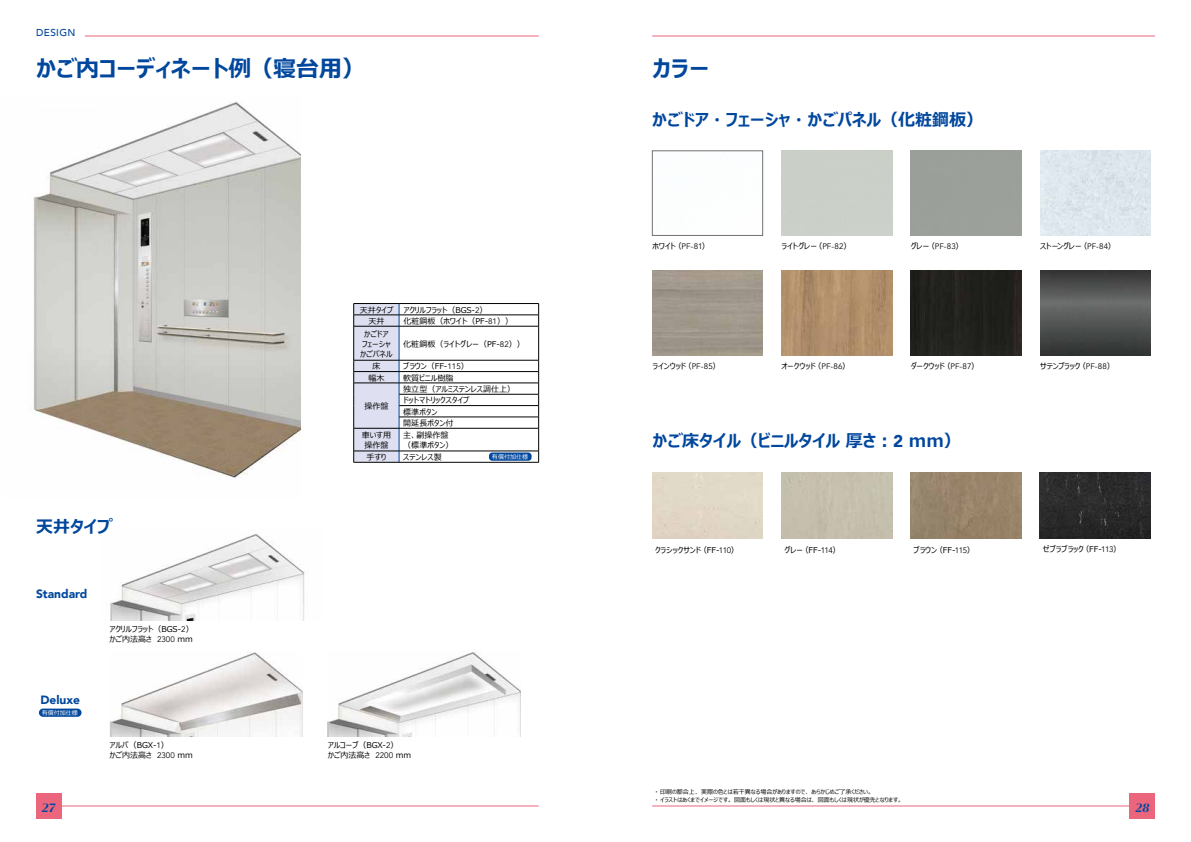
<style>
.page{position:relative;width:1191px;height:842px;background:#fff}
.page>*{position:absolute;margin:0;border:0;box-sizing:border-box;transform-origin:0 0}
.t1{font:700 23px "Meiryo UI";color:#00479d}
.t2{font:700 17px "Meiryo UI";color:#00479d}
.t3{font:italic 700 14px "Grifo M";color:#00479d}
.t4{font:900 12px "Avenir";color:#00479d}
.t5{font:500 10px "Avenir";letter-spacing:.04em;color:#00479d}
.t6{font:8px/10px "Meiryo UI";color:#000}
.t7{font:8px "Meiryo UI";letter-spacing:.025em;color:#000}
.t8{font:6px/8px "Meiryo UI";color:#000}
.t9{font:6px "Meiryo UI";color:#fff}
.s1{font-family:"Avenir"}
.s2{font-family:"Avenir";font-weight:900}
</style>
<div class="page">
<img style="left:109px;top:652px;width:193px;height:84px">
<img style="left:328px;top:652px;width:192px;height:84px">
<div style="left:39px;top:709px;width:42px;height:8px;background:#00479d;border-radius:4px"></div>
<img style="left:33px;top:102px;width:267px;height:376px">
<img style="left:110px;top:533px;width:195px;height:88px">
<hr style="left:399px;top:303px;width:140px;height:1px;background:#000">
<hr style="left:399px;top:315px;width:140px;height:1px;background:#000">
<svg style="left:538px;top:304px;width:1px;height:22px"></svg>
<hr style="left:399px;top:326px;width:140px;height:1px;background:#000">
<hr style="left:538px;top:326px;width:1px;height:34px;background:#000">
<hr style="left:399px;top:360px;width:140px;height:1px;background:#000">
<hr style="left:399px;top:371px;width:140px;height:1px;background:#000">
<hr style="left:399px;top:383px;width:140px;height:1px;background:#000">
<hr style="left:399px;top:394px;width:140px;height:1px;background:#000">
<hr style="left:399px;top:405px;width:140px;height:1px;background:#000">
<hr style="left:399px;top:417px;width:140px;height:1px;background:#000">
<hr style="left:399px;top:428px;width:140px;height:1px;background:#000">
<svg style="left:353px;top:303px;width:47px;height:159px;background:#c9cdde"></svg>
<hr style="left:399px;top:451px;width:140px;height:1px;background:#000">
<svg style="left:538px;top:360px;width:1px;height:102px"></svg>
<hr style="left:353px;top:462px;width:46px;height:1px;background:#000">
<hr style="left:399px;top:462px;width:140px;height:1px;background:#000">
<div style="left:489px;top:452px;width:42px;height:9px;background:#00479d;border-radius:3px"></div>
<img style="left:1040px;top:473px;width:110px;height:65px">
<img style="left:910px;top:473px;width:111px;height:65px">
<div style="left:652px;top:151px;width:111px;height:85px;border:1px solid #727171"></div>
<div style="left:910px;top:270px;width:111px;height:85px;background:#21211d"></div>
<img style="left:781px;top:270px;width:111px;height:85px">
<div style="left:1040px;top:151px;width:110px;height:84px;background:#dee7ed"></div>
<svg style="left:1040px;top:270px;width:110px;height:85px;background:#4c4f4e"></svg>
<hr style="left:652px;top:806px;width:503px;height:1px;background:#eb667c">
<hr style="left:36px;top:806px;width:503px;height:1px;background:#eb667c">
<div style="left:1130px;top:793px;width:25px;height:25px;background:#eb667c"></div>
<div style="left:36px;top:794px;width:25px;height:25px;background:#eb667c"></div>
<hr style="left:85px;top:36px;width:454px;height:1px;background:#eb667c">
<hr style="left:652px;top:36px;width:503px;height:1px;background:#eb667c">
<p class="t5" style="left:36px;top:24px;width:41px">DESIGN</p>
<h1 class="t1" style="left:36px;top:52px;width:330px">かご内コーディネート例（寝台用）</h1>
<h2 class="t2" style="left:36px;top:515px;width:78px">天井タイプ</h2>
<h3 class="t4" style="left:36px;top:583px;width:53px">Standard</h3>
<h3 class="t4" style="left:40px;top:690px;width:41px">Deluxe</h3>
<p class="t9" style="left:42px;top:709px;width:37px">有償付加仕様</p>
<p class="t6" style="left:109px;top:624px;width:86px">アクリルフラット（BGS-<span class="s1">2</span>）かご内法高さ <span class="s1">2300</span> mm</p>
<p class="t6" style="left:360px;top:305px;width:35px">天井タイプ</p>
<p class="t6" style="left:403px;top:305px;width:86px">アクリルフラット（BGS-<span class="s1">2</span>）</p>
<p class="t6" style="left:368px;top:317px;width:17px">天井</p>
<p class="t6" style="left:403px;top:317px;width:111px">化粧鋼板（ホワイト（PF-<span class="s1">81</span>））</p>
<p class="t6" style="left:360px;top:329px;width:34px;text-align:center">かごドア<br>フェーシャかごパネル</p>
<p class="t6" style="left:403px;top:339px;width:123px">化粧鋼板（ライトグレー（PF-<span class="s1">82</span>））</p>
<p class="t6" style="left:372px;top:362px;width:9px">床</p>
<p class="t6" style="left:403px;top:362px;width:67px">ブラウン（FF-<span class="s1">115</span>）</p>
<p class="t6" style="left:368px;top:373px;width:17px">幅木</p>
<p class="t6" style="left:403px;top:373px;width:52px">軟質ビニル樹脂</p>
<p class="t6" style="left:364px;top:402px;width:25px">操作盤</p>
<p class="t6" style="left:403px;top:384px;width:113px;line-height:11.3px">独立型（アルミステンレス調仕上）ドットマトリックスタイプ<br>標準ボタン<br>開延長ボタン付</p>
<p class="t6" style="left:362px;top:431px;width:31px;text-align:center">車いす用操作盤</p>
<p class="t6" style="left:403px;top:431px;width:52px">主、副操作盤（標準ボタン）</p>
<p class="t6" style="left:366px;top:453px;width:21px">手すり</p>
<p class="t6" style="left:403px;top:453px;width:40px">ステンレス製</p>
<p class="t9" style="left:492px;top:453px;width:37px">有償付加仕様</p>
<p class="t6" style="left:109px;top:741px;width:85px">アルバ（BGX-<span class="s1">1</span>）<br>かご内法高さ <span class="s1">2300</span> mm</p>
<p class="t6" style="left:328px;top:741px;width:85px">アルコーブ（BGX-<span class="s1">2</span>）<br>かご内法高さ <span class="s1">2200</span> mm</p>
<h1 class="t1" style="left:652px;top:52px;width:59px">カラー</h1>
<h2 class="t2" style="left:652px;top:108px;width:332px">かごドア・フェーシャ・かごパネル（化粧鋼板）</h2>
<p class="t6" style="left:652px;top:242px;width:59px">ホワイト（<span class="s1">PF-81</span>）</p>
<p class="t6" style="left:781px;top:242px;width:71px">ライトグレー（<span class="s1">PF-82</span>）</p>
<p class="t6" style="left:910px;top:242px;width:54px">グレー（<span class="s1">PF-83</span>）</p>
<p class="t6" style="left:1040px;top:242px;width:77px">ストーングレー（<span class="s1">PF-84</span>）</p>
<p class="t6" style="left:652px;top:361px;width:70px">ラインウッド（<span class="s1">PF-85</span>）</p>
<p class="t6" style="left:781px;top:361px;width:70px">オークウッド（<span class="s1">PF-86</span>）</p>
<p class="t6" style="left:910px;top:361px;width:70px">ダークウッド（<span class="s1">PF-87</span>）</p>
<p class="t6" style="left:1040px;top:361px;width:76px">サテンブラック（<span class="s1">PF-88</span>）</p>
<h2 class="t2" style="left:652px;top:428px;width:310px">かご床タイル（ビニルタイル 厚さ︓<span class="s2">2</span> mm）</h2>
<p class="t6" style="left:655px;top:545px;width:85px">クラシックサンド（FF-<span class="s1">110</span>）</p>
<p class="t6" style="left:784px;top:545px;width:58px">グレー（FF-<span class="s1">114</span>）</p>
<p class="t6" style="left:913px;top:545px;width:63px">ブラウン（FF-<span class="s1">115</span>）</p>
<p class="t7" style="left:1042px;top:544px;width:80px">ゼブラブラック（FF-<span class="s1">113</span>）</p>
<p class="t8" style="left:655px;top:788px;width:249px">・ 印刷の都合上、実際の色とは若干異なる場合がありますので、あらかじめご了承ください。　<br>・ イラストはあくまでイメージです。図面もしくは現状と異なる場合は、図面もしくは現状が優先となります。</p>
<h3 class="t3" style="left:42px;top:800px;width:15px">27</h3>
<h3 class="t3" style="left:1135px;top:800px;width:16px">28</h3>
</div>
